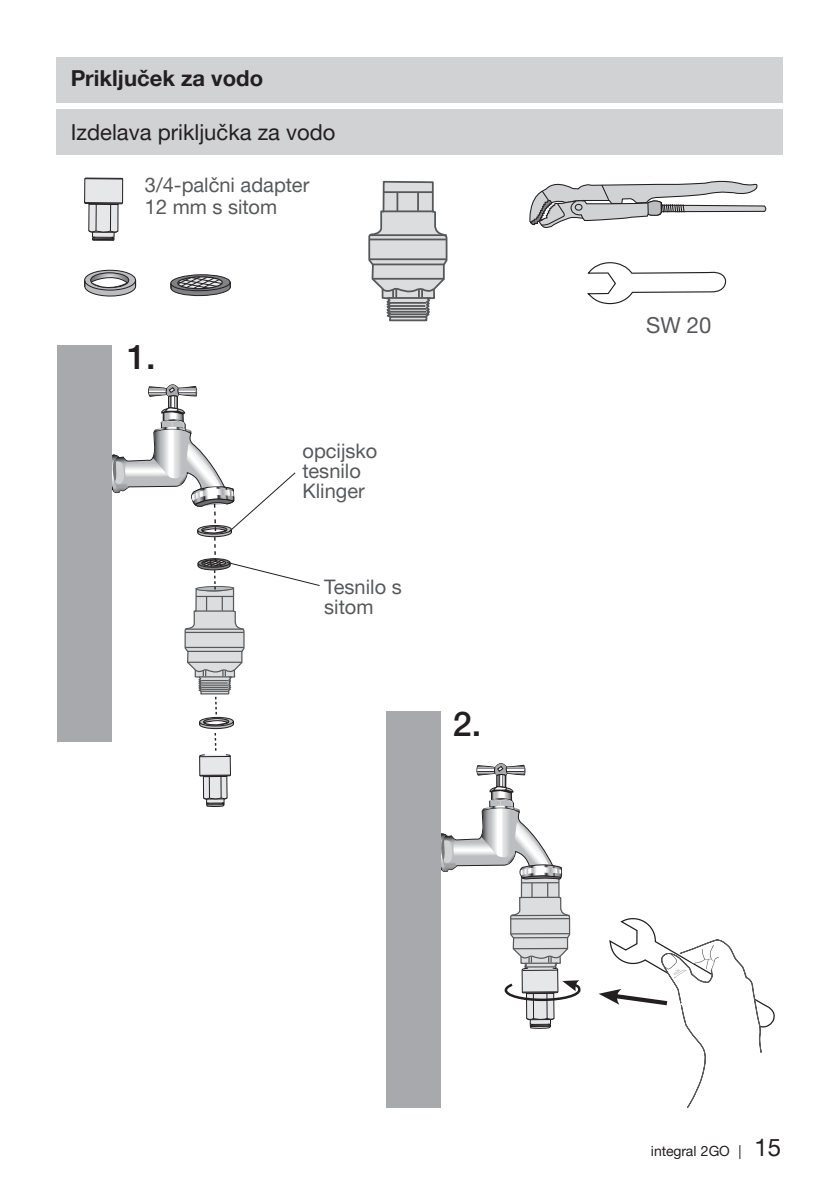
<style>
.page{position:relative;width:840px;height:1191px;background:#fff}
.page>*{position:absolute;margin:0;border:0;box-sizing:border-box;transform-origin:0 0}
.t1{font:500 34px "Helvetica Neue LTW1 G";color:#231f20}
.t2{font:22px "Helvetica Neue LTW1 G";color:#231f20}
.t3{font:700 22px "Helvetica Neue LTW1 G";color:#231f20}
.t4{font:22px "Helvetica Neue LTW1 G";color:#57585a}
.t5{font:20px/20px "Helvetica Neue LTW1 G";color:#57585a}
.t6{font:14px "Helvetica Neue LTW1 G";color:#231f20}
.s1{font-size:24px}
</style>
<div class="page">
<div style="left:57px;top:58px;width:725px;height:45px;background:#d1d2d4"></div>
<svg style="left:598px;top:918px;width:177px;height:190px"></svg>
<svg style="left:441px;top:763px;width:140px;height:266px"></svg>
<div style="left:386px;top:711px;width:55px;height:397px;background:#a8a9ad"></div>
<div style="left:57px;top:345px;width:55px;height:397px;background:#a8a9ad"></div>
<svg style="left:84px;top:177px;width:39px;height:64px;background:#c8c8c9"></svg>
<svg style="left:529px;top:180px;width:238px;height:125px"></svg>
<svg style="left:368px;top:180px;width:80px;height:142px"></svg>
<svg style="left:84px;top:269px;width:236px;height:538px"></svg>
<div style="left:57px;top:109px;width:725px;height:45px;background:#d1d2d4"></div>
<p class="t3" style="left:71px;top:65px;width:193px">Priključek za vodo</p>
<p class="t2" style="left:71px;top:119px;width:266px">Izdelava priključka za vodo</p>
<p class="t5" style="left:145px;top:175px;width:166px">3/4-palčni adapter</p>
<p class="t5" style="left:145px;top:197px;width:134px">12 mm s sitom</p>
<p class="t1" style="left:127px;top:336px;width:30px">1.</p>
<p class="t5" style="left:302px;top:441px;width:76px">opcijsko</p>
<p class="t5" style="left:302px;top:461px;width:60px">tesnilo</p>
<p class="t5" style="left:302px;top:481px;width:64px">Klinger</p>
<p class="t5" style="left:324px;top:577px;width:79px">Tesnilo s sitom</p>
<p class="t1" style="left:452px;top:703px;width:30px">2.</p>
<p class="t4" style="left:645px;top:311px;width:67px">SW 20</p>
<p class="t6" style="left:650px;top:1142px;width:132px">integral 2GO | <span class="s1">15</span></p>
</div>
